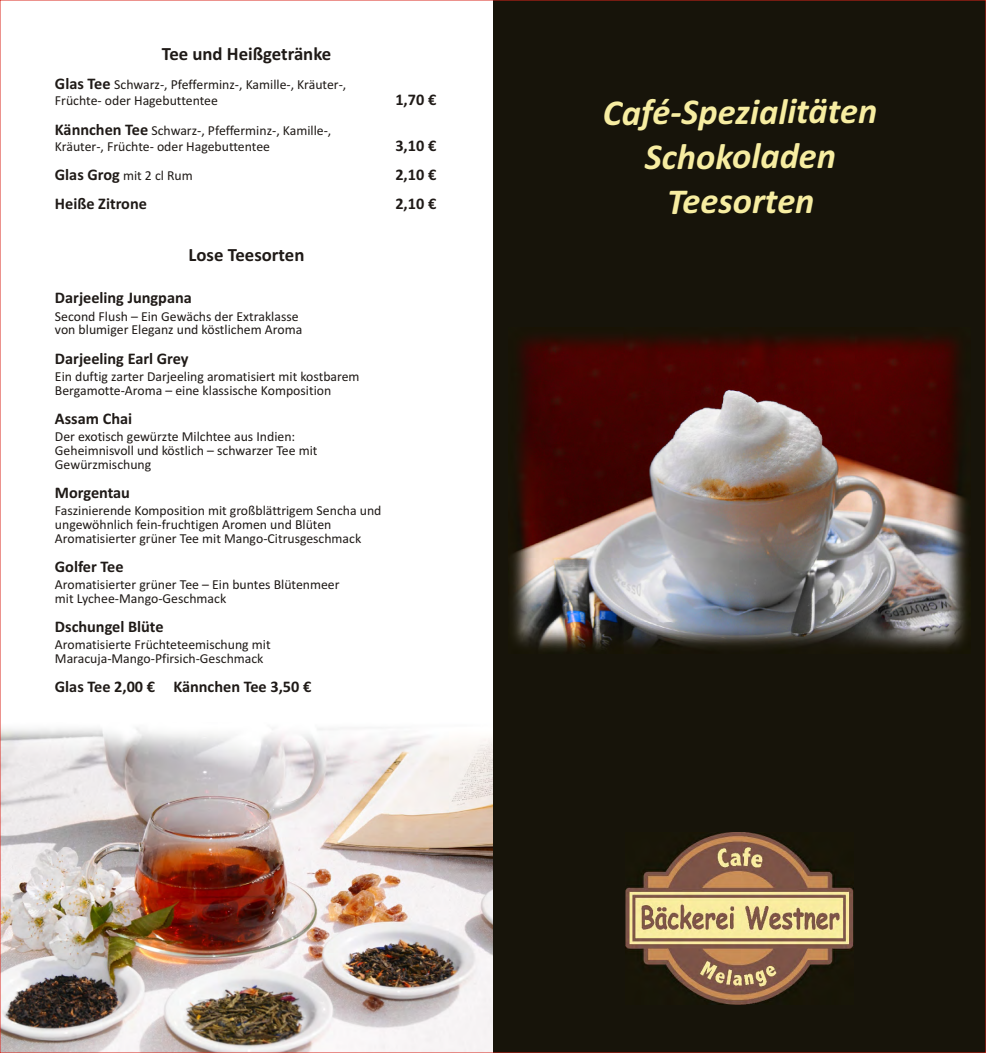
<style>
.page{position:relative;width:986px;height:1053px;background:#fff}
.page>*{position:absolute;margin:0;border:0;box-sizing:border-box;transform-origin:0 0}
.t1{font:italic 700 36.5px/44.5px "Calibri";letter-spacing:-.005em;color:#f7eda1;text-align:center}
.t2{font:700 18.75px "Calibri";color:#1f1a17}
.t3{font:700 16.25px "Calibri";color:#1f1a17}
.t4{font:13.75px/13.8px "Calibri";color:#1f1a17}
.s1{font-weight:700;font-size:16.25px}
</style>
<div class="page">
<img style="left:2px;top:727px;width:491px;height:323px">
<div style="left:493px;top:0;width:492px;height:1052px;background:#17140a"></div>
<img style="left:625px;top:832px;width:227px;height:172px">
<img style="left:512px;top:335px;width:455px;height:315px">
<h2 class="t2" style="left:162px;top:46px;width:171px">Tee und Heißgetränke</h2>
<p class="t4" style="left:55px;top:77px;width:293px;line-height:16.2px"><span class="s1">Glas Tee</span> Schwarz-, Pfefferminz-, Kamille-, Kräuter-,<br>Früchte- oder Hagebuttentee</p>
<p class="t4" style="left:55px;top:123px;width:278px;line-height:16.2px"><span class="s1">Kännchen Tee</span> Schwarz-, Pfefferminz-, Kamille-,<br>Kräuter-, Früchte- oder Hagebuttentee</p>
<p class="t3" style="left:395px;top:93px;width:42px">1,70 €</p>
<p class="t3" style="left:395px;top:139px;width:42px">3,10 €</p>
<p class="t4" style="left:55px;top:170px;width:139px"><span class="s1">Glas Grog</span> mit 2 cl Rum</p>
<p class="t3" style="left:395px;top:168px;width:42px">2,10 €</p>
<p class="t3" style="left:55px;top:197px;width:93px">Heiße Zitrone</p>
<p class="t3" style="left:395px;top:197px;width:42px">2,10 €</p>
<h2 class="t2" style="left:188px;top:247px;width:117px">Lose Teesorten</h2>
<p class="t3" style="left:55px;top:291px;width:138px">Darjeeling Jungpana</p>
<p class="t4" style="left:55px;top:310px;width:249px">Second Flush – Ein Gewächs der Extraklasse von blumiger Eleganz und köstlichem Aroma</p>
<p class="t3" style="left:55px;top:351px;width:135px">Darjeeling Earl Grey</p>
<p class="t4" style="left:55px;top:370px;width:306px">Ein duftig zarter Darjeeling aromatisiert mit kostbarem<br>Bergamotte-Aroma – eine klassische Komposition</p>
<p class="t3" style="left:55px;top:411px;width:79px">Assam Chai</p>
<p class="t4" style="left:55px;top:431px;width:264px">Der exotisch gewürzte Milchtee aus Indien:<br>Geheimnisvoll und köstlich – schwarzer Tee mit<br>Gewürzmischung</p>
<p class="t3" style="left:55px;top:485px;width:77px">Morgentau</p>
<p class="t4" style="left:55px;top:504px;width:328px">Faszinierende Komposition mit großblättrigem Sencha und ungewöhnlich fein-fruchtigen Aromen und Blüten<br>Aromatisierter grüner Tee mit Mango-Citrusgeschmack</p>
<p class="t3" style="left:55px;top:559px;width:70px">Golfer Tee</p>
<p class="t4" style="left:55px;top:578px;width:286px">Aromatisierter grüner Tee – Ein buntes Blütenmeer mit Lychee-Mango-Geschmack</p>
<p class="t3" style="left:55px;top:620px;width:110px">Dschungel Blüte</p>
<p class="t4" style="left:55px;top:639px;width:217px">Aromatisierte Früchteteemischung mit<br>Maracuja-Mango-Pfirsich-Geschmack</p>
<p class="t3" style="left:55px;top:680px;width:258px">Glas Tee 2,00 € Kännchen Tee 3,50 €</p>
<h1 class="t1" style="left:602px;top:92px;width:276px">Café p ali äten</h1>
<h1 class="t1" style="left:644px;top:92px;width:193px">-S ezi t<br>Sc o laden</h1>
<h1 class="t1" style="left:666px;top:137px;width:130px;text-align:left">h ko<br>Te s rte</h1>
<h1 class="t1" style="left:700px;top:182px;width:116px">eo n</h1>
</div>
